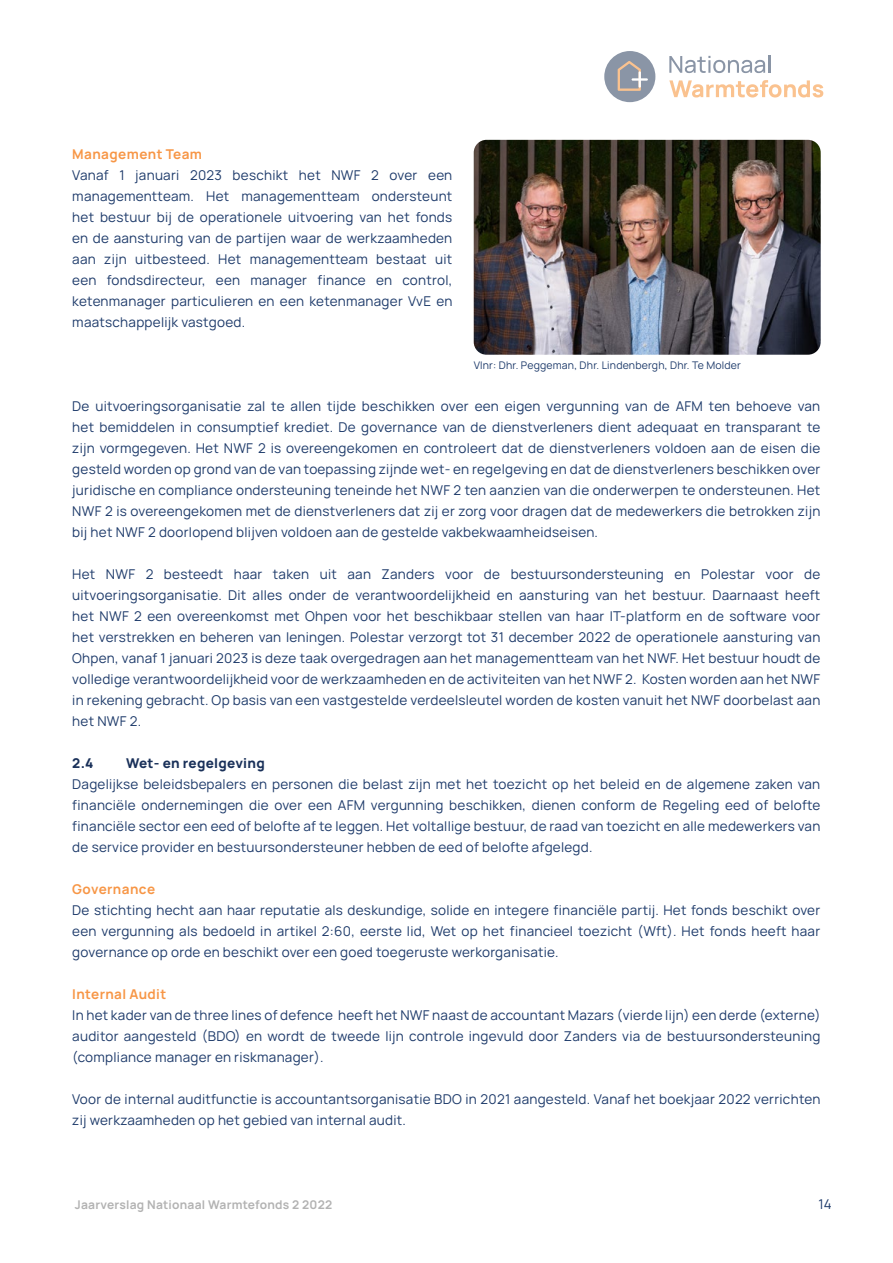
<style>
.page{position:relative;width:893px;height:1263px;background:#fff}
.page>*{position:absolute;margin:0;border:0;box-sizing:border-box;transform-origin:0 0}
.t1{font:13.5px/21px "Manrope";letter-spacing:.02em;color:#1d3a6a;text-align:justify}
.t2{font:700 13.5px "Manrope";letter-spacing:.03em;color:#f79646}
.t3{font:800 13.5px "Manrope";letter-spacing:.02em;color:#193059}
.t4{font:700 12px "Manrope";letter-spacing:.02em;color:#b2b2b2}
.t5{font:10.5px "Manrope";letter-spacing:.02em;color:#1d3a6a}
</style>
<div class="page">
<svg style="left:669px;top:80px;width:154px;height:18px"></svg>
<svg style="left:669px;top:56px;width:101px;height:17px"></svg>
<div style="left:604px;top:51px;width:51px;height:51px;background:#8a95a6;border-radius:50%"></div>
<svg style="left:618px;top:61px;width:30px;height:30px"></svg>
<img style="left:474px;top:140px;width:347px;height:215px">
<p class="t2" style="left:72px;top:143px;width:131px">Management Team</p>
<p class="t1" style="left:72px;top:164px;width:382px">Vanaf 1 januari 2023 beschikt het NWF 2 over een managementteam. Het managementteam ondersteunt het bestuur bij de operationele uitvoering van het fonds en de aansturing van de partijen waar de werkzaamheden aan zijn uitbesteed. Het managementteam bestaat uit een fondsdirecteur, een manager finance en control, ketenmanager particulieren en een ketenmanager VvE en maatschappelijk vastgoed.</p>
<p class="t5" style="left:474px;top:357px;width:269px">Vlnr: Dhr. Peggeman, Dhr. Lindenbergh, Dhr. Te Molder</p>
<p class="t1" style="left:72px;top:395px;width:750px">De uitvoeringsorganisatie zal te allen tijde beschikken over een eigen vergunning van de AFM ten behoeve van het bemiddelen in consumptief krediet. De governance van de dienstverleners dient adequaat en transparant te zijn vormgegeven. Het NWF 2 is overeengekomen en controleert dat de dienstverleners voldoen aan de eisen die gesteld worden op grond van de van toepassing zijnde wet- en regelgeving en dat de dienstverleners beschikken over juridische en compliance ondersteuning teneinde het NWF 2 ten aanzien van die onderwerpen te ondersteunen. Het NWF 2 is overeengekomen met de dienstverleners dat zij er zorg voor dragen dat de medewerkers die betrokken zijn bij het NWF 2 doorlopend blijven voldoen aan de gestelde vakbekwaamheidseisen.</p>
<p class="t1" style="left:72px;top:563px;width:750px">Het NWF 2 besteedt haar taken uit aan Zanders voor de bestuursondersteuning en Polestar voor de uitvoeringsorganisatie. Dit alles onder de verantwoordelijkheid en aansturing van het bestuur. Daarnaast heeft het NWF 2 een overeenkomst met Ohpen voor het beschikbaar stellen van haar IT-platform en de software voor het verstrekken en beheren van leningen. Polestar verzorgt tot 31 december 2022 de operationele aansturing van Ohpen, vanaf 1 januari 2023 is deze taak overgedragen aan het managementteam van het NWF. Het bestuur houdt de volledige verantwoordelijkheid voor de werkzaamheden en de activiteiten van het NWF 2. Kosten worden aan het NWF in rekening gebracht. Op basis van een vastgestelde verdeelsleutel worden de kosten vanuit het NWF doorbelast aan het NWF 2.</p>
<p class="t3" style="left:72px;top:752px;width:23px">2.4</p>
<p class="t3" style="left:126px;top:752px;width:140px">Wet- en regelgeving</p>
<p class="t1" style="left:72px;top:773px;width:749px">Dagelijkse beleidsbepalers en personen die belast zijn met het toezicht op het beleid en de algemene zaken van financiële ondernemingen die over een AFM vergunning beschikken, dienen conform de Regeling eed of belofte financiële sector een eed of belofte af te leggen. Het voltallige bestuur, de raad van toezicht en alle medewerkers van de service provider en bestuursondersteuner hebben de eed of belofte afgelegd.</p>
<p class="t2" style="left:72px;top:878px;width:84px">Governance</p>
<p class="t1" style="left:72px;top:899px;width:749px">De stichting hecht aan haar reputatie als deskundige, solide en integere financiële partij. Het fonds beschikt over een vergunning als bedoeld in artikel 2:60, eerste lid, Wet op het financieel toezicht (Wft). Het fonds heeft haar governance op orde en beschikt over een goed toegeruste werkorganisatie.</p>
<p class="t2" style="left:72px;top:983px;width:95px">Internal Audit</p>
<p class="t1" style="left:72px;top:1004px;width:750px">In het kader van de three lines of defence heeft het NWF naast de accountant Mazars (vierde lijn) een derde (externe) auditor aangesteld (BDO) en wordt de tweede lijn controle ingevuld door Zanders via de bestuursondersteuning (compliance manager en riskmanager).</p>
<p class="t1" style="left:72px;top:1088px;width:750px">Voor de internal auditfunctie is accountantsorganisatie BDO in 2021 aangesteld. Vanaf het boekjaar 2022 verrichten zij werkzaamheden op het gebied van internal audit.</p>
<p class="t4" style="left:75px;top:1195px;width:259px">Jaarverslag Nationaal Warmtefonds 2 2022</p>
<p class="t1" style="left:818px;top:1193px;width:15px">14</p>
</div>
